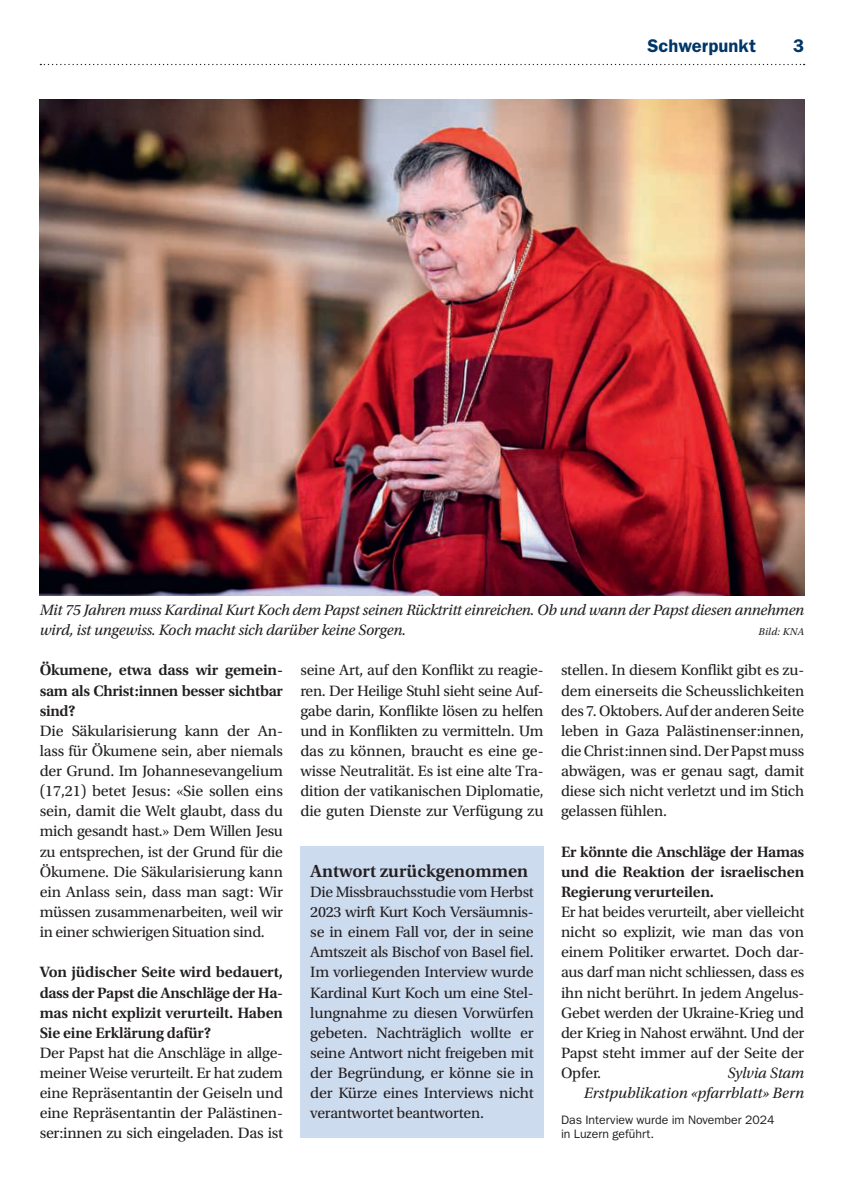
<style>
.page{position:relative;width:844px;height:1191px;background:#fff}
.page>*{position:absolute;margin:0;border:0;box-sizing:border-box;transform-origin:0 0}
.t1{font:600 18.38px "Utopia Std";color:#231f20}
.t2{font:600 18.38px "ITC Franklin Gothic Std";letter-spacing:.005em;color:#003667}
.t3{font:15.75px/20.1px "Utopia Std";letter-spacing:-.015em;color:#231f20;text-align:justify}
.t4{font:600 15.75px/20.1px "Utopia Std";letter-spacing:-.01em;color:#231f20;text-align:justify}
.t5{font:italic 15.75px/20.1px "Utopia Std";letter-spacing:-.015em;color:#231f20}
.t6{font:12.25px/14.9px "ITC Franklin Gothic Std";color:#231f20}
.t7{font:italic 10.5px "Utopia Std";letter-spacing:.02em;color:#231f20}
</style>
<div class="page">
<svg style="left:40px;top:64px;width:764px;height:1px"></svg>
<div style="left:300px;top:846px;width:243px;height:292px;background:#cddbef"></div>
<img style="left:40px;top:99px;width:764px;height:496px">
<p class="t2" style="left:647px;top:35px;width:110px">Schwerpunkt</p>
<p class="t2" style="left:793px;top:35px;width:13px">3</p>
<p class="t5" style="left:40px;top:600px;width:765px">Mit 75 Jahren muss Kardinal Kurt Koch dem Papst seinen Rücktritt einreichen. Ob und wann der Papst diesen annehmen wird, ist ungewiss. Koch macht sich darüber keine Sorgen.</p>
<p class="t7" style="left:758px;top:626px;width:47px">Bild: KNA</p>
<p class="t4" style="left:40px;top:660px;width:245px">Ökumene, etwa dass wir gemein&shy;sam als Christ:innen besser sichtbar sind?</p>
<p class="t3" style="left:40px;top:721px;width:245px">Die Säkularisierung kann der An&shy;lass für Ökumene sein, aber niemals der Grund. Im Johannesevangelium (17,21) betet Jesus: «Sie sollen eins sein, damit die Welt glaubt, dass du mich gesandt hast.» Dem Willen Jesu zu entsprechen, ist der Grund für die Ökumene. Die Säkularisierung kann ein Anlass sein, dass man sagt: Wir müssen zusammenarbeiten, weil wir in einer schwierigen Situation sind.</p>
<p class="t4" style="left:40px;top:962px;width:245px">Von jüdischer Seite wird bedauert, dass der Papst die Anschläge der Ha&shy;mas nicht explizit verurteilt. Haben Sie eine Erklärung dafür?</p>
<p class="t3" style="left:40px;top:1043px;width:245px">Der Papst hat die Anschläge in allge&shy;meiner Weise verurteilt. Er hat zudem eine Repräsentantin der Geiseln und eine Repräsentantin der Palästinen&shy;ser:innen zu sich eingeladen. Das ist</p>
<p class="t3" style="left:300px;top:660px;width:245px">seine Art, auf den Konflikt zu reagie&shy;ren. Der Heilige Stuhl sieht seine Auf&shy;gabe darin, Konflikte lösen zu helfen und in Konflikten zu vermitteln. Um das zu können, braucht es eine ge&shy;wisse Neutralität. Es ist eine alte Tra&shy;dition der vatikanischen Diplomatie, die guten Dienste zur Verfügung zu</p>
<p class="t1" style="left:310px;top:860px;width:219px">Antwort zurückgenommen</p>
<p class="t3" style="left:310px;top:882px;width:225px">Die Missbrauchsstudie vom Herbst 2023 wirft Kurt Koch Versäumnis&shy;se in einem Fall vor, der in seine Amtszeit als Bischof von Basel fiel.<br>Im vorliegenden Interview wurde Kardinal Kurt Koch um eine Stel&shy;lungnahme zu diesen Vorwürfen gebeten. Nachträglich wollte er seine Antwort nicht freigeben mit der Begründung, er könne sie in der Kürze eines Interviews nicht verantwortet beantworten.</p>
<p class="t3" style="left:561px;top:660px;width:245px">stellen. In diesem Konflikt gibt es zu&shy;dem einerseits die Scheusslichkeiten des 7. Oktobers. Auf der anderen Seite leben in Gaza Palästinenser:innen, die Christ:innen sind. Der Papst muss abwägen, was er genau sagt, damit diese sich nicht verletzt und im Stich gelassen fühlen.</p>
<p class="t4" style="left:561px;top:841px;width:245px">Er könnte die Anschläge der Hamas und die Reaktion der israelischen Regierung verurteilen.</p>
<p class="t3" style="left:561px;top:902px;width:245px">Er hat beides verurteilt, aber vielleicht nicht so explizit, wie man das von einem Politiker erwartet. Doch dar&shy;aus darf man nicht schliessen, dass es ihn nicht berührt. In jedem Angelus-Gebet werden der Ukraine-Krieg und der Krieg in Nahost erwähnt. Und der Papst steht immer auf der Seite der Opfer.</p>
<p class="t5" style="left:583px;top:1063px;width:222px;text-align:right">Sylvia Stam<br>Erstpublikation «pfarrblatt» Bern</p>
<p class="t6" style="left:561px;top:1112px;width:215px">Das Interview wurde im November 2024 in Luzern geführt.</p>
</div>
